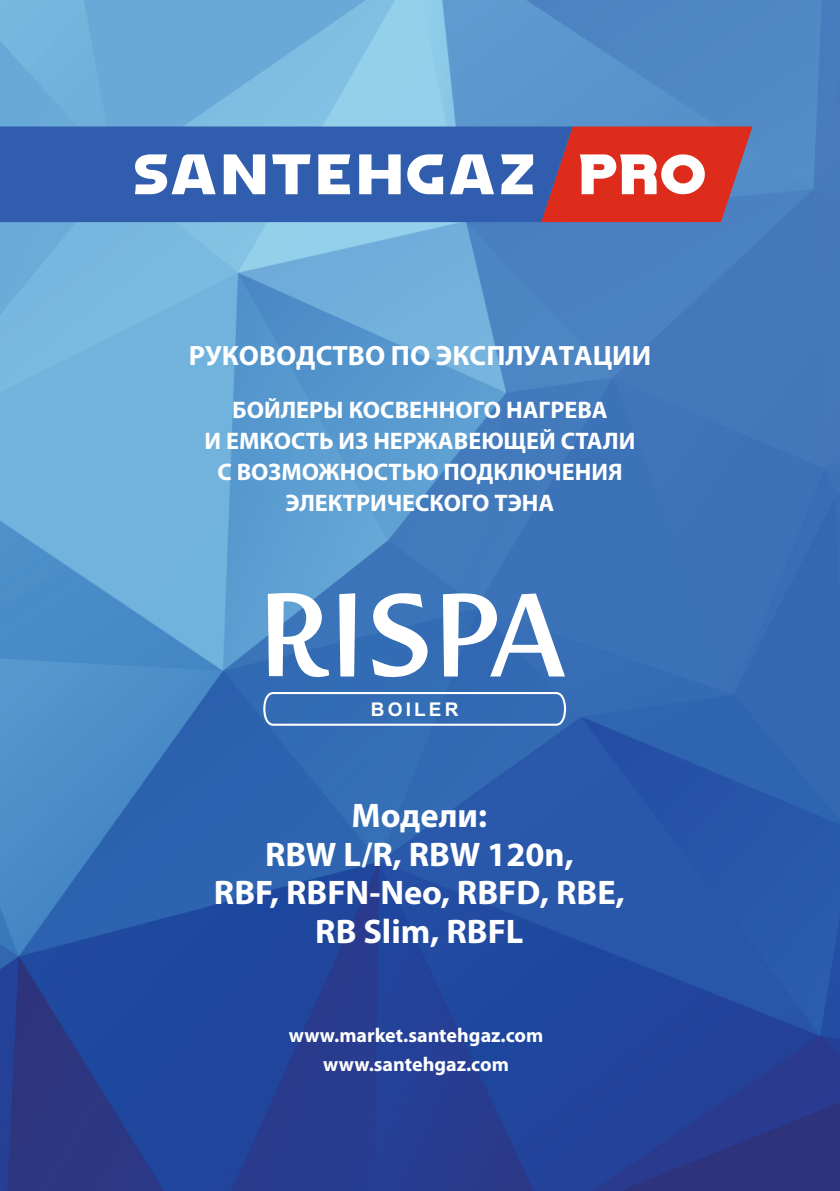
<style>
.page{position:relative;width:840px;height:1191px;background:#fff}
.page>*{position:absolute;margin:0;border:0;box-sizing:border-box;transform-origin:0 0}
.t1{font:700 34.2px/38.8px "Myriad Pro";color:#fff;text-align:center}
.t2{font:700 28px "Myriad Pro";color:#fff}
.t3{font:700 24px/31.2px "Myriad Pro";color:#fff;text-align:center}
.t4{font:700 20px "Myriad Pro";color:#fff}
.t5{font:700 19px "Arial";letter-spacing:.165em;color:#fff}
</style>
<div class="page">
<img style="left:0;top:0;width:839px;height:1191px">
<svg style="left:268px;top:592px;width:296px;height:86px"></svg>
<svg style="left:263px;top:692px;width:303px;height:33px;background:#497bbb"></svg>
<div style="left:0;top:126px;width:135px;height:96px;background:#305dad"></div>
<svg style="left:135px;top:126px;width:617px;height:96px"></svg>
<p class="t2" style="left:189px;top:344px;width:463px">РУКОВОДСТВО ПО ЭКСПЛУАТАЦИИ</p>
<p class="t3" style="left:204px;top:396px;width:432px">БОЙЛЕРЫ КОСВЕННОГО НАГРЕВА<br>И ЕМКОСТЬ ИЗ НЕРЖАВЕЮЩЕЙ СТАЛИ<br>С ВОЗМОЖНОСТЬЮ ПОДКЛЮЧЕНИЯ<br>ЭЛЕКТРИЧЕСКОГО ТЭНА</p>
<p class="t5" style="left:371px;top:702px;width:89px">BOILER</p>
<h1 class="t1" style="left:214px;top:799px;width:412px">Модели:<br>RBW L/R, RBW 120n,<br>RBF, RBFN-Neo, RBFD, RBE,<br>RB Slim, RBFL</h1>
<p class="t4" style="left:288px;top:1026px;width:256px">www.market.santehgaz.com</p>
<p class="t4" style="left:323px;top:1055px;width:187px">www.santehgaz.com</p>
</div>
